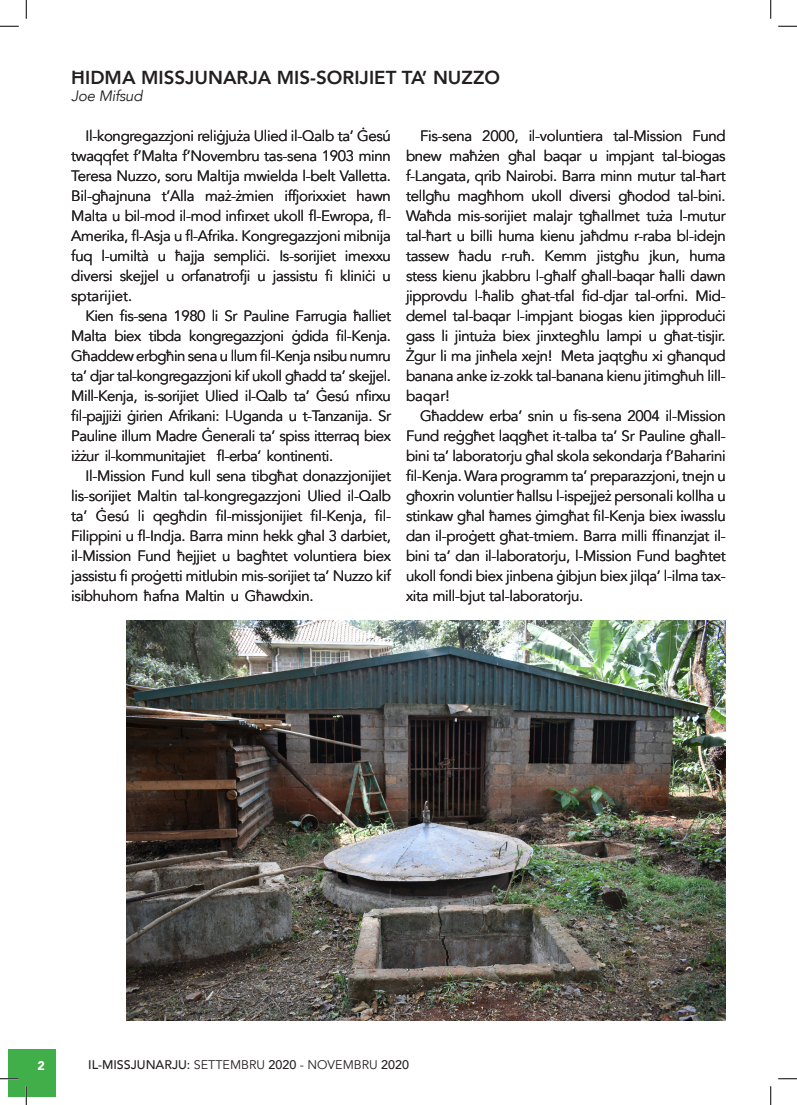
<style>
.page{position:relative;width:797px;height:1105px;background:#fff}
.page>*{position:absolute;margin:0;border:0;box-sizing:border-box;transform-origin:0 0}
.t1{font:800 18.75px "Avenir";color:#231f20}
.t2{font:15px/20px "Avenir";letter-spacing:-.02em;color:#231f20;text-align:justify}
.t3{font:italic 15px "Avenir";letter-spacing:-.02em;color:#231f20}
.t4{font:500 12.5px "Avenir";color:#231f20}
.t5{font:900 12.5px "Avenir";color:#fff}
.s1{font-weight:400}
</style>
<div class="page">
<div style="left:9px;top:1048px;width:47px;height:48px;background:#40ae49"></div>
<img style="left:126px;top:621px;width:599px;height:400px">
<svg style="left:0;top:25px;width:19px;height:2px"></svg>
<svg style="left:778px;top:25px;width:19px;height:2px"></svg>
<svg style="left:0;top:1078px;width:19px;height:1px"></svg>
<svg style="left:778px;top:1078px;width:19px;height:1px"></svg>
<svg style="left:25px;top:0;width:2px;height:19px"></svg>
<svg style="left:25px;top:1086px;width:2px;height:19px"></svg>
<svg style="left:770px;top:0;width:1px;height:19px"></svg>
<svg style="left:770px;top:1086px;width:1px;height:19px"></svg>
<p class="t1" style="left:71px;top:63px;width:430px">ĦIDMA MISSJUNARJA MIS-SORIJIET TA’ NUZZO</p>
<p class="t3" style="left:71px;top:87px;width:73px">Joe Mifsud</p>
<p class="t2" style="left:71px;top:126px;width:321px;text-indent:14px">Il-kongregazzjoni reliġjuża Ulied il-Qalb ta’ Ġesú twaqqfet f’Malta f’Novembru tas-sena 1903 minn Teresa Nuzzo, soru Maltija mwielda l-belt Valletta.<br>Bil-għajnuna t’Alla maż-żmien iffjorixxiet hawn Malta u bil-mod il-mod infirxet ukoll fl-Ewropa, fl-Amerika, fl-Asja u fl-Afrika. Kongregazzjoni mibnija fuq l-umiltà u ħajja sempliċi. Is-sorijiet imexxu diversi skejjel u orfanatrofji u jassistu fi kliniċi u sptarijiet.</p>
<p class="t2" style="left:71px;top:306px;width:321px;text-indent:14px">Kien fis-sena 1980 li Sr Pauline Farrugia ħalliet Malta biex tibda kongregazzjoni ġdida fil-Kenja.<br>Għaddew erbgħin sena u llum fil-Kenja nsibu numru ta’ djar tal-kongregazzjoni kif ukoll għadd ta’ skejjel.<br>Mill-Kenja, is-sorijiet Ulied il-Qalb ta’ Ġesú nfirxu fil-pajjiżi ġirien Afrikani: l-Uganda u t-Tanzanija. Sr Pauline illum Madre Ġenerali ta’ spiss itterraq biex iżżur il-kommunitajiet fl-erba’ kontinenti.</p>
<p class="t2" style="left:71px;top:466px;width:321px;text-indent:14px">Il-Mission Fund kull sena tibgħat donazzjonijiet lis-sorijiet Maltin tal-kongregazzjoni Ulied il-Qalb ta’ Ġesú li qegħdin fil-missjonijiet fil-Kenja, fil-Filippini u fl-Indja. Barra minn hekk għal 3 darbiet, il-Mission Fund ħejjiet u bagħtet voluntiera biex jassistu fi proġetti mitlubin mis-sorijiet ta’ Nuzzo kif isibhuhom ħafna Maltin u Għawdxin.</p>
<p class="t2" style="left:406px;top:126px;width:321px;text-indent:14px">Fis-sena 2000, il-voluntiera tal-Mission Fund bnew maħżen għal baqar u impjant tal-biogas f-Langata, qrib Nairobi. Barra minn mutur tal-ħart tellgħu magħhom ukoll diversi għodod tal-bini.<br>Waħda mis-sorijiet malajr tgħallmet tuża l-mutur tal-ħart u billi huma kienu jaħdmu r-raba bl-idejn tassew ħadu r-ruħ. Kemm jistgħu jkun, huma stess kienu jkabbru l-għalf għall-baqar ħalli dawn jipprovdu l-ħalib għat-tfal fid-djar tal-orfni. Mid&shy;demel tal-baqar l-impjant biogas kien jipproduċi gass li jintuża biex jinxtegħlu lampi u għat-tisjir.<br>Żgur li ma jinħela xejn! Meta jaqtgħu xi għanqud banana anke iz-zokk tal-banana kienu jitimgħuh lill&shy;baqar!</p>
<p class="t2" style="left:406px;top:406px;width:321px;text-indent:14px">Għaddew erba’ snin u fis-sena 2004 il-Mission Fund reġgħet laqgħet it-talba ta’ Sr Pauline għall&shy;bini ta’ laboratorju għal skola sekondarja f’Baharini fil-Kenja. Wara programm ta’ preparazzjoni, tnejn u għoxrin voluntier ħallsu l-ispejjeż personali kollha u stinkaw għal ħames ġimgħat fil-Kenja biex iwasslu dan il-proġett għat-tmiem. Barra milli ffinanzjat il&shy;bini ta’ dan il-laboratorju, l-Mission Fund bagħtet ukoll fondi biex jinbena ġibjun biex jilqa’ l-ilma tax&shy;xita mill-bjut tal-laboratorju.</p>
<p class="t5" style="left:37px;top:1055px;width:9px">2</p>
<p class="t4" style="left:88px;top:1054px;width:322px">IL-MISSJUNARJU: <span class="s1">SETTEMBRU</span> 2020 <span class="s1">- NOVEMBRU</span> 2020</p>
</div>
